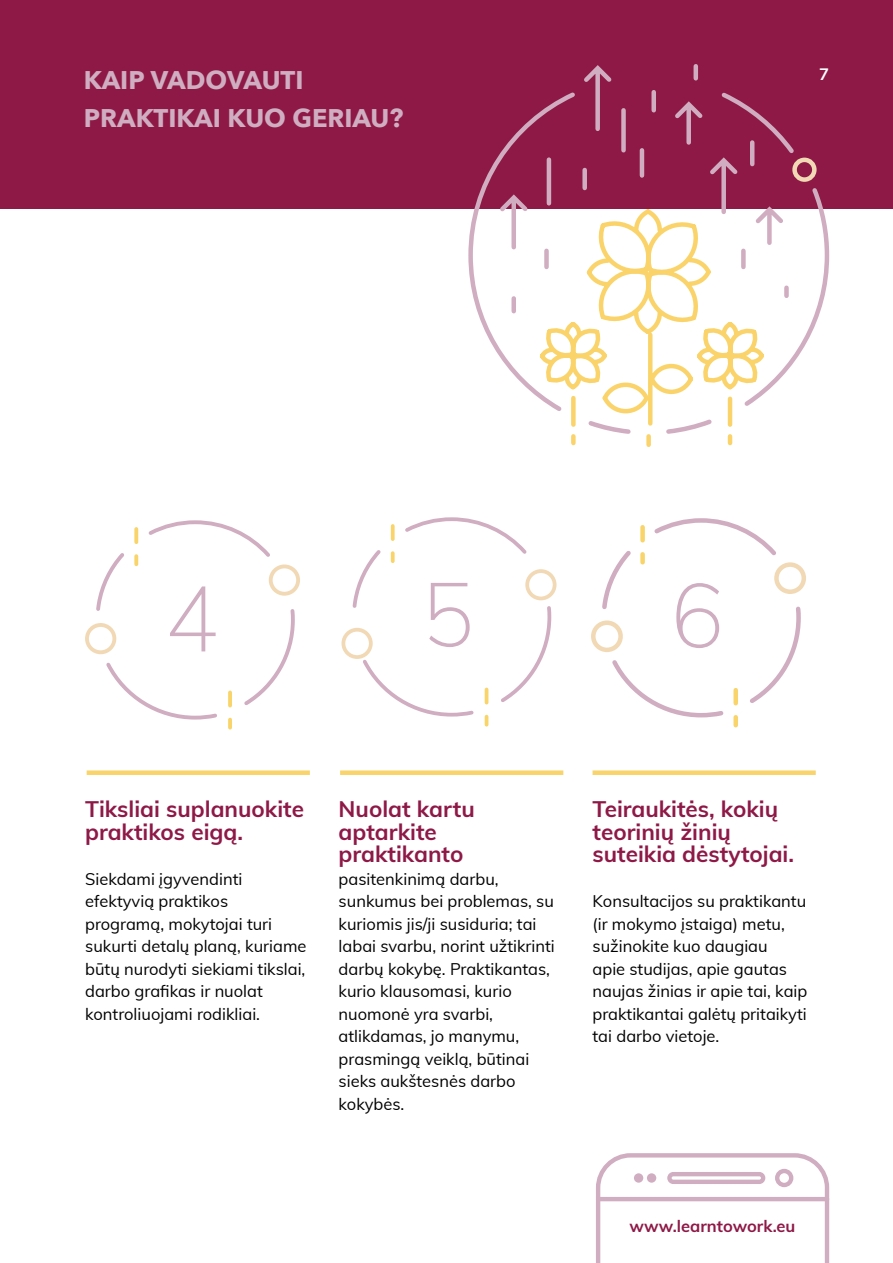
<style>
.page{position:relative;width:893px;height:1263px;background:#fff}
.page>*{position:absolute;margin:0;border:0;box-sizing:border-box;transform-origin:0 0}
.t1{font:200 91.2px "Muli";color:#d0aec2}
.t2{font:200 89.25px "Muli";color:#d0aec2}
.t3{font:700 25.5px/37.5px "Avenir Next";color:#d0aec2}
.t4{font:700 22.5px/22.5px "Muli";color:#8e1946}
.t5{font:16.5px/22.5px "Muli";color:#000}
.t6{font:700 16.5px "Muli";color:#8e1946}
.t7{font:700 16.5px "Muli";color:#fff}
</style>
<div class="page">
<div style="left:0;top:0;width:893px;height:208px;background:#8e1946"></div>
<svg style="left:85px;top:520px;width:215px;height:208px"></svg>
<svg style="left:341px;top:517px;width:216px;height:208px"></svg>
<svg style="left:591px;top:518px;width:215px;height:200px"></svg>
<div style="left:640px;top:527px;width:5px;height:13px;background:#f9d46b"></div>
<div style="left:640px;top:554px;width:5px;height:8px;background:#f9d46b"></div>
<div style="left:733px;top:690px;width:5px;height:13px;background:#f9d46b"></div>
<div style="left:733px;top:717px;width:5px;height:8px;background:#f9d46b"></div>
<div style="left:87px;top:770px;width:223px;height:5px;background:#f9d46b"></div>
<div style="left:340px;top:770px;width:223px;height:5px;background:#f9d46b"></div>
<div style="left:592px;top:770px;width:224px;height:5px;background:#f9d46b"></div>
<svg style="left:466px;top:146px;width:365px;height:250px"></svg>
<div style="left:792px;top:158px;width:25px;height:24px;border:4px solid #f2d9b5;border-radius:50%"></div>
<svg style="left:536px;top:316px;width:232px;height:131px"></svg>
<svg style="left:496px;top:64px;width:295px;height:252px"></svg>
<svg style="left:596px;top:1153px;width:233px;height:110px"></svg>
<div style="left:647px;top:1173px;width:9px;height:10px;background:#d0adc1;border-radius:50%"></div>
<div style="left:634px;top:1173px;width:9px;height:10px;background:#d0adc1;border-radius:50%"></div>
<h3 class="t3" style="left:84px;top:61px;width:321px">KAIP VADOVAUTI<br>PRAKTIKAI KUO GERIAU?</h3>
<p class="t7" style="left:819px;top:62px;width:11px">7</p>
<h1 class="t1" style="left:165px;top:552px;width:56px">4</h1>
<h2 class="t2" style="left:421px;top:550px;width:55px">5</h2>
<h2 class="t2" style="left:671px;top:550px;width:55px">6</h2>
<h3 class="t4" style="left:85px;top:797px;width:220px">Tiksliai suplanuokite praktikos eigą.</h3>
<p class="t5" style="left:85px;top:867px;width:223px">Siekdami įgyvendinti efektyvią praktikos programą, mokytojai turi sukurti detalų planą, kuriame būtų nurodyti siekiami tikslai, darbo grafikas ir nuolat kontroliuojami rodikliai.</p>
<h3 class="t4" style="left:339px;top:797px;width:138px">Nuolat kartu aptarkite praktikanto</h3>
<p class="t5" style="left:339px;top:867px;width:218px">pasitenkinimą darbu, sunkumus bei problemas, su kuriomis jis/ji susiduria; tai labai svarbu, norint užtikrinti darbų kokybę. Praktikantas, kurio klausomasi, kurio nuomonė yra svarbi, atlikdamas, jo manymu, prasmingą veiklą, būtinai sieks aukštesnės darbo kokybės.</p>
<h3 class="t4" style="left:592px;top:797px;width:203px">Teiraukitės, kokių teorinių žinių suteikia dėstytojai.</h3>
<p class="t5" style="left:592px;top:889px;width:216px">Konsultacijos su praktikantu (ir mokymo įstaiga) metu, sužinokite kuo daugiau<br>apie studijas, apie gautas naujas žinias ir apie tai, kaip praktikantai galėtų pritaikyti tai darbo vietoje.</p>
<p class="t6" style="left:630px;top:1214px;width:167px">www.learntowork.eu</p>
</div>
